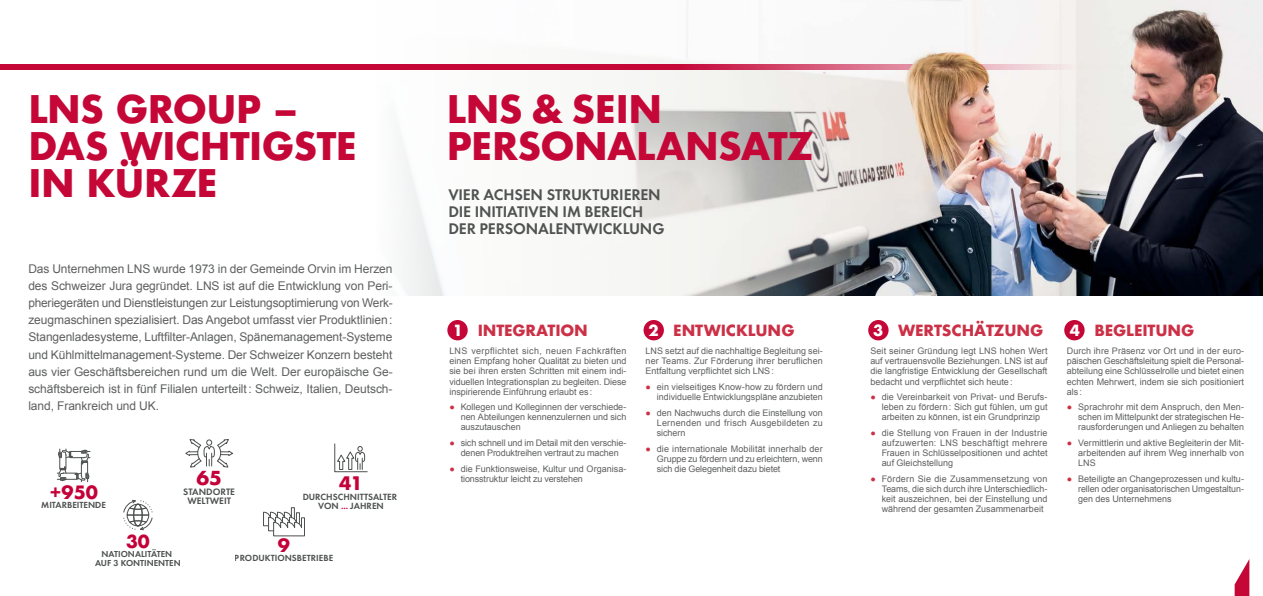
<style>
.page{position:relative;width:1263px;height:596px;background:#fff}
.page>*{position:absolute;margin:0;border:0;box-sizing:border-box;transform-origin:0 0}
.t1{font:700 37px/37px "Futura";letter-spacing:-.015em;color:#c50738}
.t2{font:700 18.8px "Futura";color:#c40039}
.t3{font:700 18.1px "Futura";color:#c40039}
.t4{font:700 17.9px "Futura";color:#c40039}
.t5{font:700 17.5px "Futura";color:#c40039}
.t6{font:600 16px/17px "Futura T";letter-spacing:-.01em;color:#505352}
.t7{font:700 15px "Futura";letter-spacing:-.01em;color:#cb3046}
.t8{font:12px/17px "Arial";letter-spacing:-.005em;color:#5e605f;text-align:justify}
.t9{font:600 9.7px/9.7px "Futura PT";color:#4d504f;text-align:center}
.t10{font:600 9.3px/9.3px "Futura PT";color:#4d504f;text-align:center}
.t11{font:600 9.2px "Futura PT";color:#4d504f}
.t12{font:600 9.2px "Futura PT";color:#4d514f}
.t13{font:9px/10px "Arial";color:#5e605f;text-align:justify}
.t14{font:600 9px/9px "Futura PT";color:#4d504f;text-align:center}
.s1{color:#c40039}
.s2{color:#fff}
.s3{color:#cb3046}
</style>
<div class="page">
<img style="left:870px;top:0;width:393px;height:295px">
<svg style="left:371px;top:0;width:499px;height:341px"></svg>
<svg style="left:0;top:64px;width:1158px;height:5px;background:#ce365c"></svg>
<img style="left:908px;top:62px;width:78px;height:9px">
<div style="left:643px;top:320px;width:21px;height:20px;background:#c50738;border-radius:50%"></div>
<div style="left:1064px;top:320px;width:20px;height:20px;background:#c50738;border-radius:50%"></div>
<div style="left:447px;top:320px;width:21px;height:20px;background:#c50738;border-radius:50%"></div>
<div style="left:868px;top:320px;width:20px;height:20px;background:#c50738;border-radius:50%"></div>
<svg style="left:1234px;top:560px;width:15px;height:35px"></svg>
<svg style="left:57px;top:448px;width:33px;height:33px"></svg>
<svg style="left:123px;top:499px;width:30px;height:31px"></svg>
<svg style="left:185px;top:439px;width:48px;height:28px"></svg>
<svg style="left:263px;top:507px;width:42px;height:29px"></svg>
<svg style="left:334px;top:443px;width:34px;height:29px"></svg>
<h1 class="t1" style="left:28px;top:90px;width:330px">LNS GROUP –<br>DAS WICHTIGSTE<br>IN KÜRZE</h1>
<p class="t8" style="left:28px;top:260px;width:366px">Das Unternehmen LNS wurde 1973 in der Gemeinde Orvin im Herzen des Schweizer Jura gegründet. LNS ist auf die Entwicklung von Peri&shy;pheriegeräten und Dienstleistungen zur Leistungsoptimierung von Werk&shy;zeugmaschinen spezialisiert. Das Angebot umfasst vier Produktlinien:<br>Stangenladesysteme, Luftfilter-Anlagen, Spänemanagement-Systeme und Kühlmittelmanagement-Systeme. Der Schweizer Konzern besteht aus vier Geschäftsbereichen rund um die Welt. Der europäische Ge&shy;schäftsbereich ist in fünf Filialen unterteilt: Schweiz, Italien, Deutsch&shy;land, Frankreich und UK.</p>
<h3 class="t4" style="left:49px;top:479px;width:50px">+950</h3>
<p class="t12" style="left:41px;top:499px;width:66px">MITARBEITENDE</p>
<h2 class="t2" style="left:196px;top:464px;width:27px">65</h2>
<p class="t9" style="left:183px;top:486px;width:53px">STANDORTE<br>WELTWEIT</p>
<h3 class="t3" style="left:339px;top:470px;width:25px">41</h3>
<p class="t10" style="left:303px;top:491px;width:96px">DURCHSCHNITTSALTER<br>VON <span class="s1">...</span> JAHREN</p>
<h3 class="t5" style="left:126px;top:528px;width:25px">30</h3>
<p class="t14" style="left:95px;top:549px;width:87px">NATIONALITÄTEN<br>AUF 3 KONTINENTEN</p>
<h3 class="t4" style="left:278px;top:532px;width:14px">9</h3>
<p class="t11" style="left:235px;top:552px;width:100px">PRODUKTIONSBETRIEBE</p>
<h1 class="t1" style="left:447px;top:90px;width:368px">LNS &amp; SEIN<br>PERSONALANSATZ</h1>
<h3 class="t6" style="left:448px;top:186px;width:218px">VIER ACHSEN STRUKTURIEREN<br>DIE INITIATIVEN IM BEREICH<br>DER PERSONALENTWICKLUNG</h3>
<h3 class="t7" style="left:453px;top:319px;width:137px"><span class="s2">1</span> INTEGRATION</h3>
<p class="t13" style="left:449px;top:346px;width:179px">LNS verpflichtet sich, neuen Fachkräften einen Empfang hoher Qualität zu bieten und sie bei ihren ersten Schritten mit einem indi&shy;viduellen Integrationsplan zu begleiten. Diese inspirierende Einführung erlaubt es :</p>
<p class="t13" style="left:461px;top:402px;width:167px;text-indent:-11px"><span class="s3">●</span> Kollegen und Kolleginnen der verschiede&shy;nen Abteilungen kennenzulernen und sich auszutauschen</p>
<p class="t13" style="left:449px;top:437px;width:179px;text-align:center"><span class="s3">●</span> sich schnell und im Detail mit den verschie&shy;denen Produktreihen vertraut zu machen</p>
<p class="t13" style="left:461px;top:463px;width:167px;text-indent:-11px"><span class="s3">●</span> die Funktionsweise, Kultur und Organisa&shy;tionsstruktur leicht zu verstehen</p>
<h3 class="t7" style="left:648px;top:319px;width:148px"><span class="s2">2</span> ENTWICKLUNG</h3>
<p class="t13" style="left:645px;top:346px;width:179px">LNS setzt auf die nachhaltige Begleitung sei&shy;ner Teams. Zur Förderung ihrer beruflichen Entfaltung verpflichtet sich LNS:</p>
<p class="t13" style="left:645px;top:382px;width:179px;text-align:right"><span class="s3">●</span> ein vielseitiges Know-how zu fördern und individuelle Entwicklungspläne anzubieten</p>
<p class="t13" style="left:657px;top:407px;width:167px;text-indent:-11px"><span class="s3">●</span> den Nachwuchs durch die Einstellung von Lernenden und frisch Ausgebildeten zu sichern</p>
<p class="t13" style="left:657px;top:443px;width:167px;text-indent:-11px"><span class="s3">●</span> die internationale Mobilität innerhalb der Gruppe zu fördern und zu erleichtern, wenn sich die Gelegenheit dazu bietet</p>
<h3 class="t7" style="left:873px;top:319px;width:172px"><span class="s2">3</span> WERTSCHÄTZUNG</h3>
<p class="t13" style="left:870px;top:346px;width:179px">Seit seiner Gründung legt LNS hohen Wert auf vertrauensvolle Beziehungen. LNS ist auf die langfristige Entwicklung der Gesellschaft bedacht und verpflichtet sich heute:</p>
<p class="t13" style="left:882px;top:392px;width:167px;text-indent:-11px"><span class="s3">●</span> die Vereinbarkeit von Privat- und Berufs&shy;leben zu fördern: Sich gut fühlen, um gut arbeiten zu können, ist ein Grundprinzip</p>
<p class="t13" style="left:882px;top:427px;width:167px;text-indent:-11px"><span class="s3">●</span> die Stellung von Frauen in der Industrie aufzuwerten: LNS beschäftigt mehrere Frauen in Schlüsselpositionen und achtet auf Gleichstellung</p>
<p class="t13" style="left:882px;top:473px;width:167px;text-indent:-11px"><span class="s3">●</span> Fördern Sie die Zusammensetzung von Teams, die sich durch ihre Unterschiedlich&shy;keit auszeichnen, bei der Einstellung und während der gesamten Zusammenarbeit</p>
<h3 class="t7" style="left:1070px;top:319px;width:126px"><span class="s2">4</span> BEGLEITUNG</h3>
<p class="t13" style="left:1067px;top:346px;width:179px">Durch ihre Präsenz vor Ort und in der euro&shy;päischen Geschäftsleitung spielt die Personal&shy;abteilung eine Schlüsselrolle und bietet einen echten Mehrwert, indem sie sich positioniert als:</p>
<p class="t13" style="left:1078px;top:402px;width:167px;text-indent:-11px"><span class="s3">●</span> Sprachrohr mit dem Anspruch, den Men&shy;schen im Mittelpunkt der strategischen He&shy;rausforderungen und Anliegen zu behalten</p>
<p class="t13" style="left:1078px;top:437px;width:167px;text-indent:-11px"><span class="s3">●</span> Vermittlerin und aktive Begleiterin der Mit&shy;arbeitenden auf ihrem Weg innerhalb von LNS</p>
<p class="t13" style="left:1078px;top:473px;width:167px;text-indent:-11px"><span class="s3">●</span> Beteiligte an Changeprozessen und kultu&shy;rellen oder organisatorischen Umgestaltun&shy;gen des Unternehmens</p>
</div>
